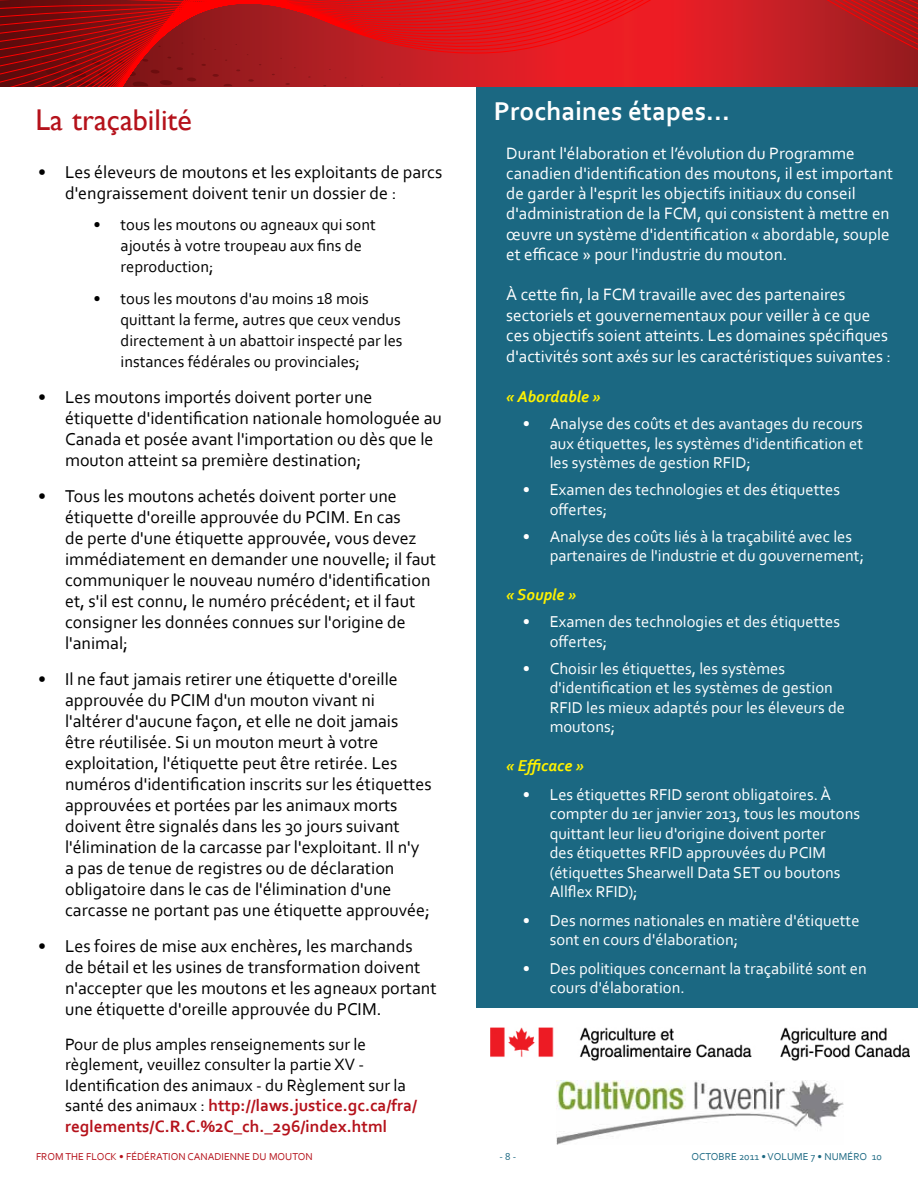
<style>
.page{position:relative;width:918px;height:1188px;background:#fff}
.page>*{position:absolute;margin:0;border:0;box-sizing:border-box;transform-origin:0 0}
.t1{font:30px "Gill Sans";color:#b5121b}
.t2{font:700 27px "Corbel";color:#fff}
.t3{font:18px/21px "Corbel";color:#000}
.t4{font:17.25px/20.2px "Corbel";color:#fff}
.t5{font:17.25px/20.4px "Corbel";color:#000}
.t6{font:16.5px/19.5px "Corbel";color:#fff}
.t7{font:16.5px/21px "Corbel";color:#000}
.t8{font:italic 700 16.5px "Corbel";color:#fff200}
.t9{font:10.5px "Corbel";color:#b5121b}
.t10{font:10.5px "Corbel";color:#1b6882}
.s1{font-weight:700;color:#b5121b}
</style>
<div class="page">
<div style="left:476px;top:55px;width:442px;height:953px;background:#1b6882"></div>
<svg style="left:0;top:0;width:918px;height:86px"></svg>
<img style="left:556px;top:1081px;width:287px;height:64px">
<img style="left:490px;top:1027px;width:419px;height:34px">
<h1 class="t1" style="left:36px;top:102px;width:158px">La traçabilité</h1>
<p class="t3" style="left:65px;top:161px;width:379px;text-indent:-27px">• Les éleveurs de moutons et les exploitants de parcs d'engraissement doivent tenir un dossier de :</p>
<p class="t7" style="left:121px;top:214px;width:257px;text-indent:-27px">• tous les moutons ou agneaux qui sont ajoutés à votre troupeau aux fins de reproduction;</p>
<p class="t7" style="left:121px;top:287px;width:284px;text-indent:-27px">• tous les moutons d'au moins 18 mois quittant la ferme, autres que ceux vendus directement à un abattoir inspecté par les instances fédérales ou provinciales;</p>
<p class="t3" style="left:65px;top:386px;width:378px;text-indent:-27px">• Les moutons importés doivent porter une étiquette d'identification nationale homologuée au Canada et posée avant l'importation ou dès que le mouton atteint sa première destination;</p>
<p class="t3" style="left:65px;top:485px;width:373px;text-indent:-27px">• Tous les moutons achetés doivent porter une étiquette d'oreille approuvée du PCIM. En cas<br>de perte d'une étiquette approuvée, vous devez immédiatement en demander une nouvelle; il faut communiquer le nouveau numéro d'identification et, s'il est connu, le numéro précédent; et il faut consigner les données connues sur l'origine de l'animal;</p>
<p class="t3" style="left:65px;top:668px;width:368px;text-indent:-27px">• Il ne faut jamais retirer une étiquette d'oreille approuvée du PCIM d'un mouton vivant ni l'altérer d'aucune façon, et elle ne doit jamais être réutilisée. Si un mouton meurt à votre exploitation, l'étiquette peut être retirée. Les numéros d'identification inscrits sur les étiquettes approuvées et portées par les animaux morts doivent être signalés dans les 30 jours suivant l'élimination de la carcasse par l'exploitant. Il n'y a pas de tenue de registres ou de déclaration obligatoire dans le cas de l'élimination d'une carcasse ne portant pas une étiquette approuvée;</p>
<p class="t3" style="left:65px;top:935px;width:373px;text-indent:-27px">• Les foires de mise aux enchères, les marchands<br>de bétail et les usines de transformation doivent n'accepter que les moutons et les agneaux portant une étiquette d'oreille approuvée du PCIM.</p>
<p class="t5" style="left:65px;top:1034px;width:354px">Pour de plus amples renseignements sur le règlement, veuillez consulter la partie XV - Identification des animaux - du Règlement sur la santé des animaux : <span class="s1">http://laws.justice.gc.ca/fra/ reglements/C.R.C.%2C_ch._296/index.html</span></p>
<h2 class="t2" style="left:494px;top:94px;width:237px">Prochaines étapes…</h2>
<p class="t4" style="left:506px;top:142px;width:388px">Durant l'élaboration et l’évolution du Programme canadien d'identification des moutons, il est important de garder à l'esprit les objectifs initiaux du conseil d'administration de la FCM, qui consistent à mettre en œuvre un système d'identification « abordable, souple et efficace » pour l'industrie du mouton.</p>
<p class="t4" style="left:506px;top:284px;width:386px">À cette fin, la FCM travaille avec des partenaires sectoriels et gouvernementaux pour veiller à ce que ces objectifs soient atteints. Les domaines spécifiques d'activités sont axés sur les caractéristiques suivantes :</p>
<p class="t8" style="left:506px;top:387px;width:96px">« Abordable »</p>
<p class="t6" style="left:550px;top:414px;width:315px;text-align:justify;text-indent:-27px">• Analyse des coûts et des avantages du recours aux étiquettes, les systèmes d'identification et les systèmes de gestion RFID;</p>
<p class="t6" style="left:550px;top:480px;width:292px;text-indent:-27px">• Examen des technologies et des étiquettes offertes;</p>
<p class="t6" style="left:550px;top:526px;width:316px;text-indent:-27px">• Analyse des coûts liés à la traçabilité avec les partenaires de l'industrie et du gouvernement;</p>
<p class="t8" style="left:506px;top:585px;width:71px">« Souple »</p>
<p class="t6" style="left:550px;top:612px;width:292px;text-indent:-27px">• Examen des technologies et des étiquettes offertes;</p>
<p class="t6" style="left:550px;top:658px;width:297px;text-indent:-27px">• Choisir les étiquettes, les systèmes d'identification et les systèmes de gestion RFID les mieux adaptés pour les éleveurs de moutons;</p>
<p class="t8" style="left:506px;top:756px;width:79px">« Efficace »</p>
<p class="t6" style="left:550px;top:784px;width:312px;text-indent:-27px">• Les étiquettes RFID seront obligatoires. À compter du 1er janvier 2013, tous les moutons quittant leur lieu d'origine doivent porter<br>des étiquettes RFID approuvées du PCIM (étiquettes Shearwell Data SET ou boutons Allflex RFID);</p>
<p class="t6" style="left:550px;top:910px;width:311px;text-indent:-27px">• Des normes nationales en matière d'étiquette sont en cours d'élaboration;</p>
<p class="t6" style="left:550px;top:958px;width:319px;text-indent:-27px">• Des politiques concernant la traçabilité sont en cours d'élaboration.</p>
<p class="t9" style="left:36px;top:1150px;width:278px">FROM THE FLOCK • FÉDÉRATION CANADIENNE DU MOUTON</p>
<p class="t10" style="left:499px;top:1150px;width:19px">- 8 -</p>
<p class="t10" style="left:691px;top:1150px;width:192px">OCTOBRE 2011 • VOLUME 7 • NUMÉRO 10</p>
</div>
